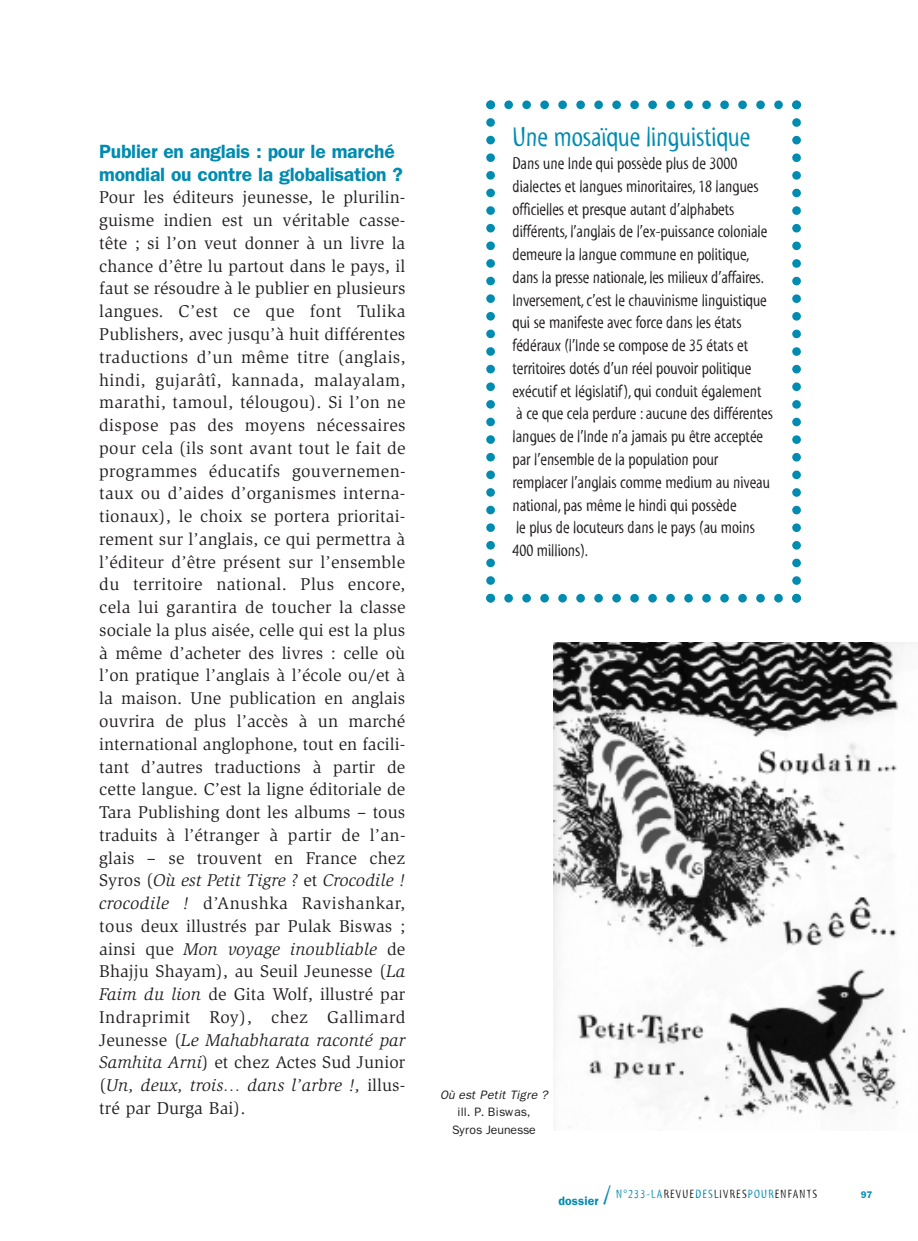
<style>
.page{position:relative;width:918px;height:1241px;background:#fff}
.page>*{position:absolute;margin:0;border:0;box-sizing:border-box;transform-origin:0 0}
.t1{font:28px "Myriad Tilt";letter-spacing:-.005em;color:#008bb0}
.t2{font:600 19.25px/22.8px "Franklin Gothic";letter-spacing:-.01em;color:#008bb0}
.t3{font:17.5px/22.8px "Slimbach";letter-spacing:.005em;color:#231f20;text-align:justify}
.t4{font:17.5px/22.8px "Myriad Tilt";letter-spacing:-.005em;color:#231f20}
.t5{font:12.25px "Myriad Tilt";letter-spacing:.1em;color:#231f20}
.t6{font:12.25px/17.5px "Franklin Gothic";letter-spacing:-.005em;color:#231f20;text-align:center}
.t7{font:italic 12.25px "Franklin Gothic";letter-spacing:-.005em;color:#231f20}
.t8{font:600 9.62px "Franklin Gothic";color:#008bb0}
.s1{font-style:italic}
.s2{font-family:"Franklin Gothic";font-weight:600;color:#008bb0}
.s3{font-size:26.25px;color:#008bb0}
.s4{color:#008bb0}
</style>
<div class="page">
<svg style="left:486px;top:100px;width:315px;height:502px"></svg>
<img style="left:554px;top:642px;width:363px;height:485px">
<p class="t2" style="left:99px;top:140px;width:305px">Publier en anglais : pour le marché mondial ou contre la globalisation ?</p>
<p class="t3" style="left:99px;top:187px;width:308px">Pour les éditeurs jeunesse, le plurilin&shy;guisme indien est un véritable casse&shy;tête ; si l’on veut donner à un livre la chance d’être lu partout dans le pays, il faut se résoudre à le publier en plusieurs langues. C’est ce que font Tulika Publishers, avec jusqu’à huit différentes traductions d’un même titre (anglais, hindi, gujarâtî, kannada, malayalam, marathi, tamoul, télougou). Si l’on ne dispose pas des moyens nécessaires pour cela (ils sont avant tout le fait de programmes éducatifs gouvernemen&shy;taux ou d’aides d’organismes interna&shy;tionaux), le choix se portera prioritai&shy;rement sur l’anglais, ce qui permettra à l’éditeur d’être présent sur l’ensemble du territoire national. Plus encore, cela lui garantira de toucher la classe sociale la plus aisée, celle qui est la plus à même d’acheter des livres : celle où l’on pratique l’anglais à l’école ou/et à la maison. Une publication en anglais ouvrira de plus l’accès à un marché international anglophone, tout en facili&shy;tant d’autres traductions à partir de cette langue. C’est la ligne éditoriale de Tara Publishing dont les albums – tous traduits à l’étranger à partir de l’an&shy;glais – se trouvent en France chez Syros (<span class="s1">Où est Petit Tigre ?</span> et <span class="s1">Crocodile ! crocodile !</span> d’Anushka Ravishankar, tous deux illustrés par Pulak Biswas ; ainsi que <span class="s1">Mon voyage inoubliable</span> de Bhajju Shayam), au Seuil Jeunesse (<span class="s1">La Faim du lion</span> de Gita Wolf, illustré par Indraprimit Roy), chez Gallimard Jeunesse (<span class="s1">Le Mahabharata raconté par Samhita Arni</span>) et chez Actes Sud Junior (<span class="s1">Un, deux, trois… dans l’arbre !,</span> illus&shy;tré par Durga Bai).</p>
<h1 class="t1" style="left:512px;top:127px;width:239px">Une mosaïque linguistique</h1>
<p class="t4" style="left:512px;top:153px;width:262px">Dans une Inde qui possède plus de 3000 dialectes et langues minoritaires, 18 langues officielles et presque autant d’alphabets différents, l’anglais de l’ex-puissance coloniale demeure la langue commune en politique, dans la presse nationale, les milieux d’affaires.<br>Inversement, c’est le chauvinisme linguistique qui se manifeste avec force dans les états fédéraux (l’Inde se compose de 35 états et territoires dotés d’un réel pouvoir politique exécutif et législatif), qui conduit également<br>à ce que cela perdure : aucune des différentes langues de l’Inde n’a jamais pu être acceptée par l’ensemble de la population pour remplacer l’anglais comme medium au niveau national, pas même le hindi qui possède<br>le plus de locuteurs dans le pays (au moins 400 millions).</p>
<p class="t7" style="left:440px;top:1087px;width:109px">Où est Petit Tigre ?</p>
<p class="t6" style="left:452px;top:1103px;width:85px">ill. P. Biswas,<br>Syros Jeunesse</p>
<p class="t5" style="left:558px;top:1188px;width:260px"><span class="s2">dossier</span> <span class="s3">/</span> <span class="s4">N°233-LA</span>REVUE<span class="s4">DES</span>LIVRES<span class="s4">POUR</span>ENFANTS</p>
<p class="t8" style="left:861px;top:1188px;width:13px">97</p>
</div>
